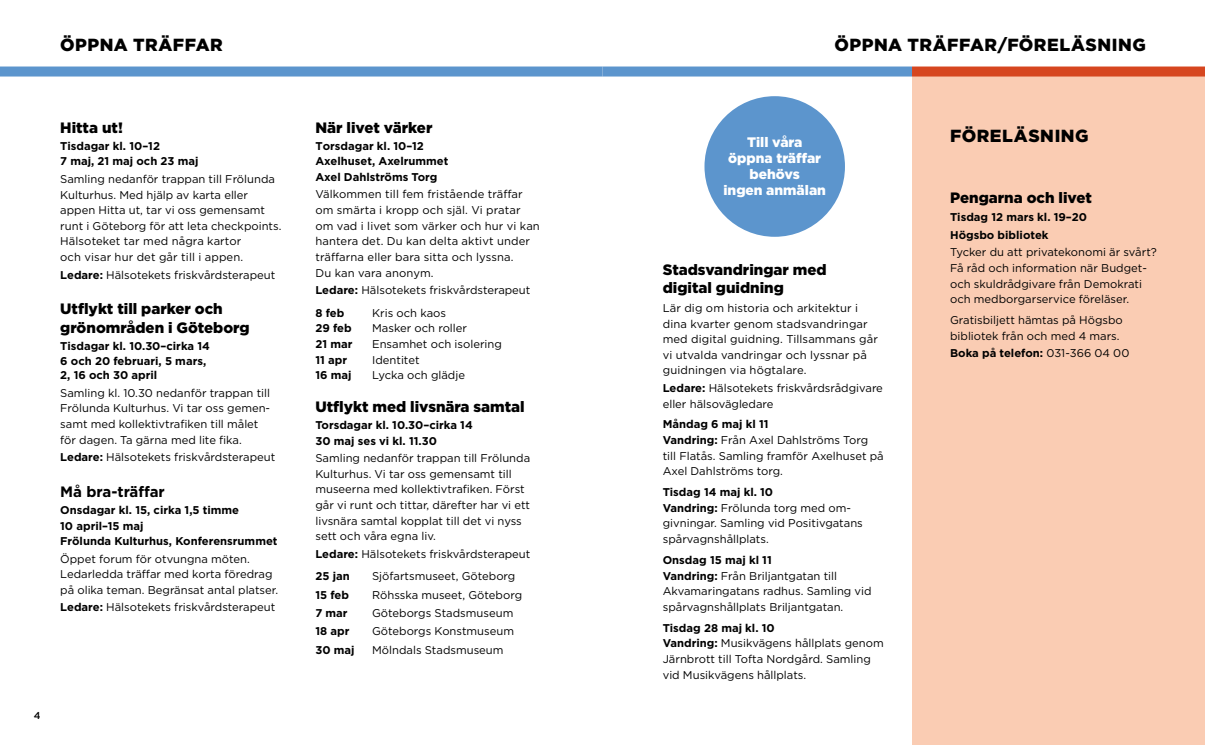
<style>
.page{position:relative;width:1205px;height:745px;background:#fff}
.page>*{position:absolute;margin:0;border:0;box-sizing:border-box;transform-origin:0 0}
.t1{font:900 17.5px "Gotham";letter-spacing:.03em;color:#000}
.t2{font:900 15px/18.1px "Gotham";color:#000}
.t3{font:700 15px "Gotham";color:#000}
.t4{font:900 13.75px/16.2px "Gotham";color:#fff;text-align:center}
.t5{font:11.25px/15.6px "Gotham";color:#000}
.t6{font:700 11.25px/15.5px "Gotham";color:#000}
.t7{font:500 10px "Gotham";color:#000}
.s1{font-weight:700}
.s2{font-weight:400}
</style>
<div class="page">
<div style="left:912px;top:76px;width:293px;height:668px;background:#faccb3"></div>
<div style="left:0;top:66px;width:602px;height:10px;background:#5c95cd"></div>
<div style="left:602px;top:66px;width:310px;height:10px;background:#5c95cd"></div>
<div style="left:912px;top:66px;width:293px;height:10px;background:#d6461f"></div>
<div style="left:704px;top:96px;width:141px;height:141px;background:#5c95cd;border-radius:50%"></div>
<h1 class="t1" style="left:60px;top:33px;width:164px">ÖPPNA TRÄFFAR</h1>
<h2 class="t2" style="left:60px;top:118px;width:64px">Hitta ut!</h2>
<p class="t6" style="left:60px;top:138px;width:140px">Tisdagar kl. 10–12<br>7 maj, 21 maj och 23 maj</p>
<p class="t5" style="left:60px;top:171px;width:223px">Samling nedanför trappan till Frölunda Kulturhus. Med hjälp av karta eller appen Hitta ut, tar vi oss gemensamt runt i Göteborg för att leta checkpoints.<br>Hälsoteket tar med några kartor<br>och visar hur det går till i appen.</p>
<p class="t5" style="left:60px;top:266px;width:216px"><span class="s1">Ledare:</span> Hälsotekets friskvårdsterapeut</p>
<h2 class="t2" style="left:60px;top:300px;width:191px">Utflykt till parker och grönområden i Göteborg</h2>
<p class="t6" style="left:60px;top:338px;width:151px">Tisdagar kl. 10.30–cirka 14<br>6 och 20 februari, 5 mars,</p>
<p class="t6" style="left:60px;top:367px;width:99px">2, 16 och 30 april</p>
<p class="t5" style="left:60px;top:384px;width:211px">Samling kl. 10.30 nedanför trappan till Frölunda Kulturhus. Vi tar oss gemen&shy;samt med kollektivtrafiken till målet för dagen. Ta gärna med lite fika.</p>
<p class="t5" style="left:60px;top:448px;width:216px"><span class="s1">Ledare:</span> Hälsotekets friskvårdsterapeut</p>
<h2 class="t3" style="left:60px;top:481px;width:106px">Må bra-träffar</h2>
<p class="t6" style="left:60px;top:502px;width:219px">Onsdagar kl. 15, cirka 1,5 timme<br>10 april–15 maj<br>Frölunda Kulturhus, Konferensrummet</p>
<p class="t5" style="left:60px;top:550px;width:219px">Öppet forum för otvungna möten.<br>Ledarledda träffar med korta föredrag på olika teman. Begränsat antal platser.</p>
<p class="t5" style="left:60px;top:599px;width:216px"><span class="s1">Ledare:</span> Hälsotekets friskvårdsterapeut</p>
<p class="t7" style="left:34px;top:708px;width:8px">4</p>
<h2 class="t2" style="left:315px;top:118px;width:118px">När livet värker</h2>
<p class="t6" style="left:315px;top:138px;width:135px">Torsdagar kl. 10–12<br>Axelhuset, Axelrummet<br>Axel Dahlströms Torg</p>
<p class="t5" style="left:315px;top:186px;width:226px">Välkommen till fem fristående träffar om smärta i kropp och själ. Vi pratar om vad i livet som värker och hur vi kan hantera det. Du kan delta aktivt under träffarna eller bara sitta och lyssna.<br>Du kan vara anonym.</p>
<p class="t5" style="left:315px;top:278px;width:216px;line-height:22.8px"><span class="s1">Ledare:</span> Hälsotekets friskvårdsterapeut<br><span class="s1">8 feb</span></p>
<p class="t5" style="left:372px;top:304px;width:75px">Kris och kaos</p>
<p class="t6" style="left:315px;top:320px;width:38px">29 feb</p>
<p class="t5" style="left:372px;top:320px;width:96px">Masker och roller</p>
<p class="t6" style="left:315px;top:336px;width:39px">21 mar</p>
<p class="t5" style="left:372px;top:336px;width:131px">Ensamhet och isolering</p>
<p class="t6" style="left:315px;top:352px;width:33px">11 apr</p>
<p class="t5" style="left:372px;top:351px;width:49px">Identitet</p>
<p class="t6" style="left:315px;top:367px;width:38px">16 maj</p>
<p class="t5" style="left:372px;top:367px;width:94px">Lycka och glädje</p>
<h2 class="t2" style="left:315px;top:397px;width:211px">Utflykt med livsnära samtal</h2>
<p class="t6" style="left:315px;top:417px;width:159px">Torsdagar kl. 10.30–cirka 14<br>30 maj ses vi kl. 11.30</p>
<p class="t5" style="left:315px;top:449px;width:216px">Samling nedanför trappan till Frölunda Kulturhus. Vi tar oss gemensamt till museerna med kollektivtrafiken. Först går vi runt och tittar, därefter har vi ett livsnära samtal kopplat till det vi nyss sett och våra egna liv.</p>
<p class="t5" style="left:315px;top:541px;width:216px;line-height:22.8px"><span class="s1">Ledare:</span> Hälsotekets friskvårdsterapeut<br><span class="s1">25 jan</span></p>
<p class="t5" style="left:372px;top:568px;width:145px">Sjöfartsmuseet, Göteborg</p>
<p class="t6" style="left:315px;top:586px;width:35px">15 feb</p>
<p class="t5" style="left:372px;top:586px;width:151px">Röhsska museet, Göteborg</p>
<p class="t6" style="left:315px;top:604px;width:34px">7 mar</p>
<p class="t5" style="left:372px;top:604px;width:143px">Göteborgs Stadsmuseum</p>
<p class="t6" style="left:315px;top:623px;width:35px">18 apr</p>
<p class="t5" style="left:372px;top:622px;width:143px">Göteborgs Konstmuseum</p>
<p class="t6" style="left:315px;top:641px;width:41px">30 maj</p>
<p class="t5" style="left:372px;top:641px;width:133px">Mölndals Stadsmuseum</p>
<h1 class="t1" style="left:834px;top:33px;width:313px">ÖPPNA TRÄFFAR/FÖRELÄSNING</h1>
<p class="t4" style="left:723px;top:133px;width:104px">Till våra öppna träffar behövs<br>ingen anmälan</p>
<h2 class="t2" style="left:663px;top:260px;width:165px">Stadsvandringar med digital guidning</h2>
<p class="t5" style="left:663px;top:299px;width:217px">Lär dig om historia och arkitektur i dina kvarter genom stadsvandringar med digital guidning. Tillsammans går vi utvalda vandringar och lyssnar på guidningen via högtalare.</p>
<p class="t5" style="left:663px;top:379px;width:222px"><span class="s1">Ledare:</span> Hälsotekets friskvårdsrådgivare eller hälsovägledare</p>
<p class="t5" style="left:663px;top:416px;width:222px"><span class="s1">Måndag 6 maj kl 11<br>Vandring:</span> Från Axel Dahlströms Torg till Flatås. Samling framför Axelhuset på<br>Axel Dahlströms torg.</p>
<p class="t5" style="left:663px;top:484px;width:202px"><span class="s1">Tisdag 14 maj kl. 10<br>Vandring:</span> Frölunda torg med om&shy;givningar. Samling vid Positivgatans spårvagnshållplats.</p>
<p class="t5" style="left:663px;top:551px;width:210px"><span class="s1">Onsdag 15 maj kl 11<br>Vandring:</span> Från Briljantgatan till<br>Akvamaringatans radhus. Samling vid spårvagnshållplats Briljantgatan.</p>
<p class="t5" style="left:663px;top:619px;width:222px"><span class="s1">Tisdag 28 maj kl. 10<br>Vandring:</span> Musikvägens hållplats genom<br>Järnbrott till Tofta Nordgård. Samling vid Musikvägens hållplats.</p>
<h1 class="t1" style="left:950px;top:124px;width:140px">FÖRELÄSNING</h1>
<h2 class="t2" style="left:950px;top:189px;width:143px">Pengarna och livet</h2>
<p class="t6" style="left:950px;top:207px;width:138px;line-height:18.1px">Tisdag 12 mars kl. 19–20<br>Högsbo bibliotek</p>
<p class="t5" style="left:950px;top:244px;width:208px">Tycker du att privatekonomi är svårt?<br>Få råd och information när Budget&shy;och skuldrådgivare från Demokrati och medborgarservice föreläser.</p>
<p class="t5" style="left:950px;top:312px;width:174px">Gratisbiljett hämtas på Högsbo bibliotek från och med 4 mars.</p>
<p class="t6" style="left:950px;top:345px;width:181px">Boka på telefon: <span class="s2">031-366 04 00</span></p>
</div>
